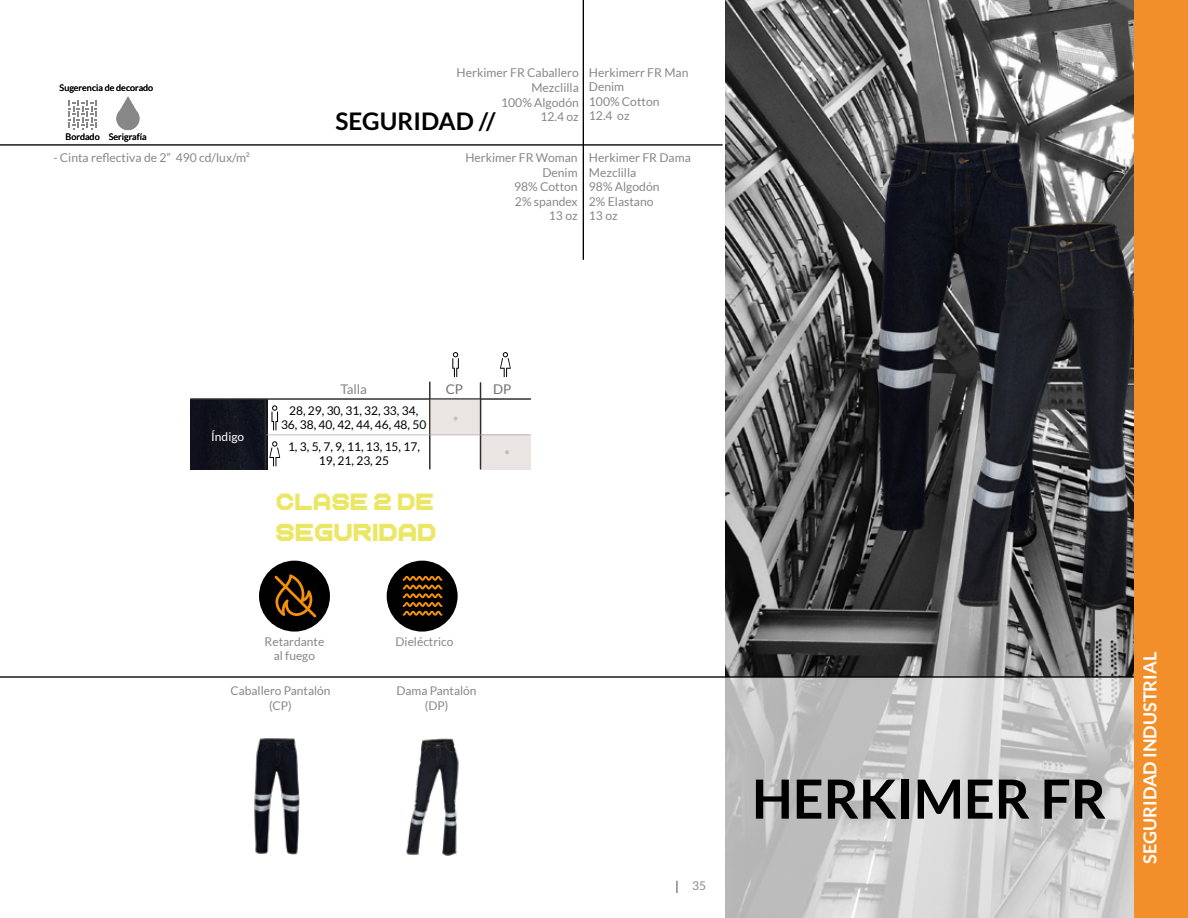
<style>
.page{position:relative;width:1188px;height:918px;background:#fff}
.page>*{position:absolute;margin:0;border:0;box-sizing:border-box;transform-origin:0 0}
.t1{font:700 54px "Lato";color:#000}
.t2{font:700 24.3px "Lato";color:#000}
.t3{font:22.05px "Name Smile";color:#ebe765}
.t4{font:21px "Name Smile";color:#ebe765}
.t5{font:700 18px "Lato";color:#fff}
.t6{font:13.35px "Lato";letter-spacing:-.005em;color:#878787}
.t7{font:13.35px "Lato";color:#707070}
.t8{font:12.15px/14.5px "Lato";color:#878787}
.t9{font:12px/14.4px "Lato";color:#000;text-align:center}
.t10{font:12px/14.4px "Lato";color:#878787;text-align:center}
.t11{font:12px "Lato";color:#fff}
.t12{font:9px "Lato";color:#000}
</style>
<div class="page">
<svg style="left:676px;top:881px;width:2px;height:12px"></svg>
<hr style="left:0;top:144px;width:722px;height:2px;background:#000">
<img style="left:725px;top:0;width:410px;height:677px">
<svg style="left:725px;top:677px;width:410px;height:241px;background:#cacac9"></svg>
<hr style="left:0;top:676px;width:1134px;height:2px;background:#000">
<img style="left:810px;top:136px;width:325px;height:406px">
<img style="left:899px;top:215px;width:236px;height:406px">
<div style="left:190px;top:400px;width:77px;height:70px;background:#11131d"></div>
<div style="left:481px;top:435px;width:50px;height:35px;background:#eae5e3"></div>
<hr style="left:191px;top:398px;width:339px;height:2px;background:#2e2e2b">
<svg style="left:452px;top:352px;width:7px;height:25px"></svg>
<svg style="left:500px;top:352px;width:11px;height:25px"></svg>
<svg style="left:271px;top:405px;width:7px;height:25px"></svg>
<svg style="left:269px;top:441px;width:11px;height:25px"></svg>
<hr style="left:429px;top:382px;width:2px;height:87px;background:#2e2e2b">
<hr style="left:480px;top:383px;width:1px;height:86px;background:#2e2e2b">
<div style="left:430px;top:400px;width:50px;height:35px;background:#eae5e3"></div>
<svg style="left:454px;top:417px;width:4px;height:4px"></svg>
<hr style="left:267px;top:434px;width:263px;height:2px;background:#ada6ab">
<svg style="left:505px;top:450px;width:4px;height:4px"></svg>
<hr style="left:265px;top:400px;width:1px;height:69px;background:#2e2e2b">
<img style="left:406px;top:738px;width:53px;height:118px">
<img style="left:254px;top:738px;width:46px;height:117px">
<svg style="left:68px;top:100px;width:29px;height:30px"></svg>
<svg style="left:116px;top:96px;width:23px;height:35px"></svg>
<hr style="left:583px;top:0;width:1px;height:259px;background:#000">
<div style="left:1135px;top:0;width:53px;height:918px;background:#f38f2b"></div>
<div style="left:259px;top:561px;width:71px;height:71px;background:#000;border-radius:50%"></div>
<svg style="left:274px;top:574px;width:42px;height:43px"></svg>
<div style="left:387px;top:561px;width:71px;height:71px;background:#000;border-radius:50%"></div>
<svg style="left:403px;top:576px;width:39px;height:39px"></svg>
<p class="t12" style="left:60px;top:83px;width:95px">Sugerencia de decorado</p>
<p class="t12" style="left:66px;top:132px;width:83px">Bordado Serigrafía</p>
<p class="t8" style="left:53px;top:150px;width:198px">- Cinta reflectiva de 2” 490 cd/lux/m²</p>
<p class="t8" style="left:457px;top:66px;width:124px;text-align:right">Herkimer FR Caballero<br>Mezclilla<br>100% Algodón<br>12.4 oz</p>
<h2 class="t2" style="left:335px;top:107px;width:162px">SEGURIDAD //</h2>
<p class="t8" style="left:465px;top:150px;width:114px;text-align:right">Herkimer FR Woman<br>Denim<br>98% Cotton<br>2% spandex<br>13 oz</p>
<p class="t8" style="left:589px;top:65px;width:101px">Herkimerr FR Man<br>Denim<br>100% Cotton<br>12.4 oz</p>
<p class="t8" style="left:589px;top:150px;width:103px">Herkimer FR Dama<br>Mezclilla<br>98% Algodón<br>2% Elastano<br>13 oz</p>
<p class="t11" style="left:211px;top:430px;width:34px">Índigo</p>
<p class="t6" style="left:341px;top:382px;width:28px">Talla</p>
<p class="t9" style="left:281px;top:403px;width:147px">28, 29, 30, 31, 32, 33, 34,<br>36, 38, 40, 42, 44, 46, 48, 50</p>
<p class="t9" style="left:288px;top:439px;width:133px">1, 3, 5, 7, 9, 11, 13, 15, 17,<br>19, 21, 23, 25</p>
<h3 class="t4" style="left:276px;top:492px;width:160px">CLASE 2 DE</h3>
<h3 class="t3" style="left:275px;top:522px;width:163px">SEGURIDAD</h3>
<p class="t7" style="left:446px;top:382px;width:19px">CP</p>
<p class="t7" style="left:493px;top:382px;width:20px">DP</p>
<p class="t10" style="left:265px;top:634px;width:61px">Retardante al fuego</p>
<p class="t10" style="left:396px;top:634px;width:60px">Dieléctrico</p>
<p class="t10" style="left:231px;top:684px;width:102px">Caballero Pantalón (CP)</p>
<p class="t10" style="left:396px;top:684px;width:82px">Dama Pantalón (DP)</p>
<p class="t10" style="left:692px;top:879px;width:15px">35</p>
<h1 class="t1" style="left:752px;top:768px;width:356px">HERKIMER FR</h1>
<h3 class="t5" style="left:1140px;top:864px;width:213px;rotate:-90deg">SEGURIDAD INDUSTRIAL</h3>
</div>
